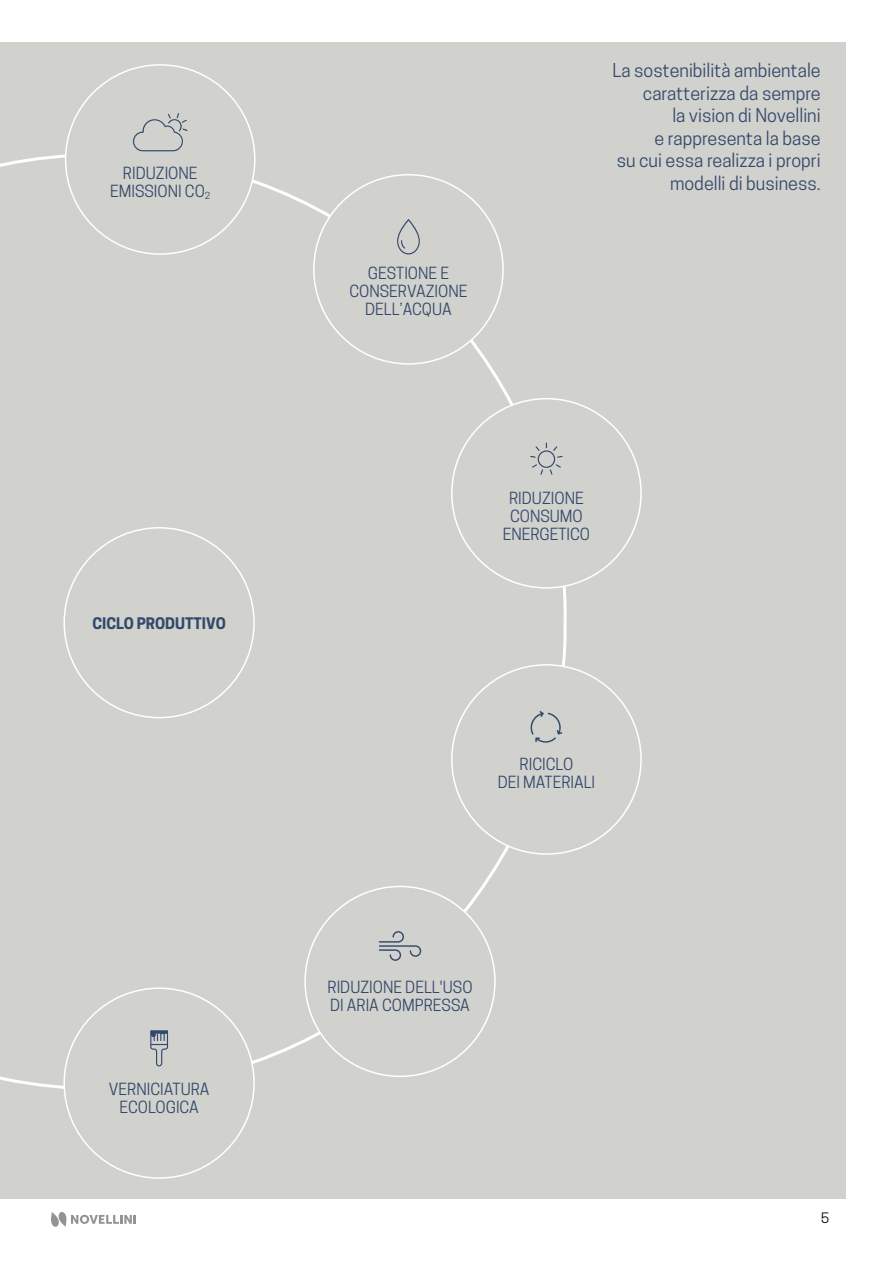
<style>
.page{position:relative;width:893px;height:1263px;background:#fff}
.page>*{position:absolute;margin:0;border:0;box-sizing:border-box;transform-origin:0 0}
.t1{font:18px/22.5px "Novellini";color:#33496b;text-align:right}
.t2{font:15.75px/18px "Novellini";color:#33496b;text-align:center}
.t3{font:700 15px "Novellini";color:#33496b}
.t4{font:13.5px "Novellini";color:#000}
</style>
<div class="page">
<div style="left:0;top:43px;width:846px;height:1156px;background:#d1d1cd"></div>
<svg style="left:0;top:154px;width:567px;height:935px"></svg>
<div style="left:64px;top:988px;width:190px;height:190px;background:#d1d1cd;border-radius:50%"></div>
<div style="left:64px;top:528px;width:190px;height:190px;background:#d1d1cd;border-radius:50%"></div>
<div style="left:314px;top:175px;width:189px;height:189px;background:#d1d1cd;border-radius:50%"></div>
<div style="left:66px;top:65px;width:189px;height:189px;background:#d1d1cd;border-radius:50%"></div>
<div style="left:452px;top:399px;width:189px;height:189px;background:#d1d1cd;border-radius:50%"></div>
<div style="left:452px;top:665px;width:189px;height:189px;background:#d1d1cd;border-radius:50%"></div>
<div style="left:305px;top:886px;width:190px;height:190px;background:#d1d1cd;border-radius:50%"></div>
<svg style="left:397px;top:219px;width:23px;height:35px"></svg>
<svg style="left:133px;top:113px;width:54px;height:38px"></svg>
<svg style="left:530px;top:443px;width:33px;height:32px"></svg>
<svg style="left:531px;top:711px;width:31px;height:32px"></svg>
<svg style="left:150px;top:1030px;width:18px;height:36px"></svg>
<svg style="left:379px;top:931px;width:42px;height:30px"></svg>
<svg style="left:51px;top:1212px;width:85px;height:15px"></svg>
<p class="t2" style="left:110px;top:164px;width:102px">RIDUZIONE<br>EMISSIONI CO<sub>2</sub></p>
<p class="t3" style="left:92px;top:614px;width:135px">CICLO PRODUTTIVO</p>
<p class="t2" style="left:109px;top:1080px;width:102px">VERNICIATURA<br>ECOLOGICA</p>
<p class="t2" style="left:349px;top:264px;width:119px">GESTIONE E<br>CONSERVAZIONE<br>DELL’ACQUA</p>
<p class="t1" style="left:612px;top:59px;width:210px">La sostenibilità ambientale caratterizza da sempre<br>la vision di Novellini<br>e rappresenta la base<br>su cui essa realizza i propri modelli di business.</p>
<p class="t2" style="left:503px;top:489px;width:89px">RIDUZIONE<br>CONSUMO<br>ENERGETICO</p>
<p class="t2" style="left:498px;top:755px;width:99px">RICICLO<br>DEI MATERIALI</p>
<p class="t2" style="left:327px;top:978px;width:147px;text-align:left">RIDUZIONE DELL'USO<br>DI ARIA COMPRESSA</p>
<p class="t4" style="left:821px;top:1210px;width:10px">5</p>
</div>
